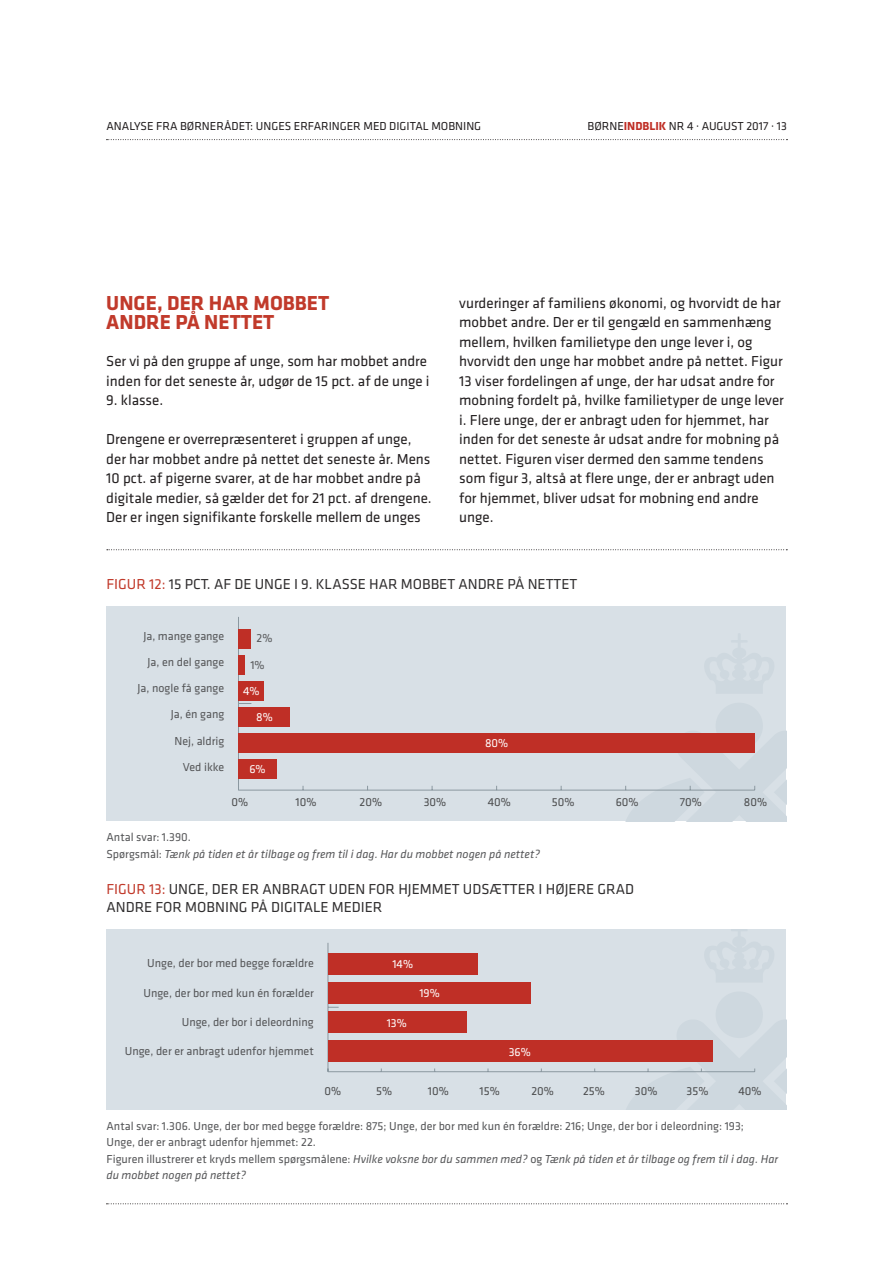
<style>
.page{position:relative;width:893px;height:1263px;background:#fff}
.page>*{position:absolute;margin:0;border:0;box-sizing:border-box;transform-origin:0 0}
.Større_mellemrubrik{font:700 21px "Klavika";color:#c13a2b}
.BR_Klavika_10_13{font:15px/19.5px "Klavika";color:#231f20}
.TABEL_RU{font:15px "Klavika";color:#312f30}
.TABEL_BR{font:12px/16.5px "Klavika";color:#555658}
.TABEL_BR-2{font:italic 12px/16.5px "Klavika";color:#555658}
.t1{font:12px "Klavika";color:#231f20}
.t2{font:12px "Klavika";color:#4b4c4d}
.TABEL_BR-3{font:12px "Klavika";color:#fff}
.s1{font-weight:700;color:#bf2f26}
.s2{color:#c13a2b}
.s3{font-style:normal}
.s4{font-style:italic}
</style>
<div class="page">
<svg style="left:106px;top:139px;width:681px;height:1px"></svg>
<svg style="left:106px;top:1203px;width:681px;height:1px"></svg>
<svg style="left:107px;top:549px;width:680px;height:1px"></svg>
<div style="left:106px;top:607px;width:680px;height:214px;background:#d8e0e6"></div>
<img style="left:607px;top:752px;width:149px;height:39px">
<div style="left:106px;top:929px;width:680px;height:181px;background:#d8e0e6"></div>
<img style="left:607px;top:1040px;width:149px;height:33px">
<hr style="left:238px;top:790px;width:517px;height:1px;background:#8b98a0">
<hr style="left:238px;top:617px;width:1px;height:173px;background:#8b98a0">
<svg style="left:239px;top:703px;width:12px;height:1px"></svg>
<div style="left:238px;top:759px;width:39px;height:19px;background:#bf2f26"></div>
<div style="left:238px;top:733px;width:517px;height:19px;background:#bf2f26"></div>
<div style="left:238px;top:707px;width:52px;height:19px;background:#bf2f26"></div>
<div style="left:238px;top:681px;width:26px;height:19px;background:#bf2f26"></div>
<div style="left:238px;top:655px;width:7px;height:19px;background:#bf2f26"></div>
<div style="left:238px;top:629px;width:13px;height:19px;background:#bf2f26"></div>
<hr style="left:328px;top:1071px;width:427px;height:1px;background:#8b98a0">
<hr style="left:328px;top:943px;width:1px;height:129px;background:#8b98a0">
<div style="left:328px;top:1040px;width:384px;height:22px;background:#bf2f26"></div>
<div style="left:328px;top:1011px;width:139px;height:22px;background:#bf2f26"></div>
<div style="left:328px;top:982px;width:203px;height:22px;background:#bf2f26"></div>
<div style="left:328px;top:953px;width:149px;height:22px;background:#bf2f26"></div>
<p class="t1" style="left:106px;top:119px;width:376px">ANALYSE FRA BØRNERÅDET: UNGES ERFARINGER MED DIGITAL MOBNING</p>
<p class="t1" style="left:587px;top:119px;width:201px">BØRNE<span class="s1">INDBLIK</span> NR 4 · AUGUST 2017 · 13</p>
<p class="Større_mellemrubrik" style="left:106px;top:291px;width:225px">UNGE, DER HAR MOBBET</p>
<p class="Større_mellemrubrik" style="left:106px;top:311px;width:170px">ANDRE PÅ NETTET</p>
<p class="BR_Klavika_10_13" style="left:106px;top:352px;width:325px">Ser vi på den gruppe af unge, som har mobbet andre inden for det seneste år, udgør de 15 pct. af de unge i</p>
<p class="BR_Klavika_10_13" style="left:106px;top:391px;width:58px">9. klasse.</p>
<p class="BR_Klavika_10_13" style="left:106px;top:430px;width:327px">Drengene er overrepræsenteret i gruppen af unge, der har mobbet andre på nettet det seneste år. Mens 10 pct. af pigerne svarer, at de har mobbet andre på digitale medier, så gælder det for 21 pct. af drengene.</p>
<p class="BR_Klavika_10_13" style="left:106px;top:508px;width:316px">Der er ingen signifikante forskelle mellem de unges</p>
<p class="BR_Klavika_10_13" style="left:459px;top:293px;width:326px">vurderinger af familiens økonomi, og hvorvidt de har mobbet andre. Der er til gengæld en sammenhæng mellem, hvilken familietype den unge lever i, og hvorvidt den unge har mobbet andre på nettet. Figur 13 viser fordelingen af unge, der har udsat andre for mobning fordelt på, hvilke familietyper de unge lever i. Flere unge, der er anbragt uden for hjemmet, har inden for det seneste år udsat andre for mobning på nettet. Figuren viser dermed den samme tendens som figur 3, altså at flere unge, der er anbragt uden for hjemmet, bliver udsat for mobning end andre unge.</p>
<p class="TABEL_RU" style="left:106px;top:576px;width:472px"><span class="s2">FIGUR 12:</span> 15 PCT. AF DE UNGE I 9. KLASSE HAR MOBBET ANDRE PÅ NETTET</p>
<p class="TABEL_BR" style="left:143px;top:628px;width:82px">Ja, mange gange</p>
<p class="TABEL_BR" style="left:148px;top:654px;width:78px">Ja, en del gange</p>
<p class="TABEL_BR" style="left:137px;top:680px;width:88px">Ja, nogle få gange</p>
<p class="TABEL_BR" style="left:171px;top:706px;width:55px">Ja, én gang</p>
<p class="TABEL_BR" style="left:174px;top:733px;width:51px">Nej, aldrig</p>
<p class="TABEL_BR" style="left:183px;top:759px;width:43px">Ved ikke</p>
<p class="TABEL_BR" style="left:257px;top:630px;width:17px">2%</p>
<p class="TABEL_BR" style="left:250px;top:656px;width:16px">1%</p>
<p class="TABEL_BR-3" style="left:243px;top:685px;width:18px">4%</p>
<p class="TABEL_BR-3" style="left:256px;top:710px;width:18px">8%</p>
<p class="TABEL_BR-3" style="left:249px;top:763px;width:18px">6%</p>
<p class="TABEL_BR-3" style="left:485px;top:736px;width:25px">80%</p>
<p class="t2" style="left:232px;top:796px;width:18px">0%</p>
<p class="t2" style="left:296px;top:796px;width:22px">10%</p>
<p class="t2" style="left:360px;top:796px;width:24px">20%</p>
<p class="t2" style="left:424px;top:796px;width:24px">30%</p>
<p class="t2" style="left:488px;top:796px;width:25px">40%</p>
<p class="t2" style="left:552px;top:796px;width:24px">50%</p>
<p class="t2" style="left:616px;top:796px;width:24px">60%</p>
<p class="t2" style="left:680px;top:796px;width:23px">70%</p>
<p class="t2" style="left:744px;top:796px;width:25px">80%</p>
<p class="TABEL_BR-2" style="left:106px;top:829px;width:435px"><span class="s3">Antal svar: 1.390.<br>Spørgsmål:</span> Tænk på tiden et år tilbage og frem til i dag. Har du mobbet nogen på nettet?</p>
<p class="TABEL_RU" style="left:106px;top:881px;width:529px"><span class="s2">FIGUR 13:</span> UNGE, DER ER ANBRAGT UDEN FOR HJEMMET UDSÆTTER I HØJERE GRAD</p>
<p class="TABEL_RU" style="left:106px;top:899px;width:277px">ANDRE FOR MOBNING PÅ DIGITALE MEDIER</p>
<p class="TABEL_BR" style="left:147px;top:955px;width:168px">Unge, der bor med begge forældre</p>
<p class="TABEL_BR" style="left:143px;top:984px;width:172px">Unge, der bor med kun én forælder</p>
<p class="TABEL_BR" style="left:182px;top:1014px;width:134px">Unge, der bor i deleordning</p>
<p class="TABEL_BR" style="left:125px;top:1043px;width:191px">Unge, der er anbragt udenfor hjemmet</p>
<p class="TABEL_BR-3" style="left:392px;top:957px;width:22px">14%</p>
<p class="TABEL_BR-3" style="left:387px;top:1016px;width:22px">13%</p>
<p class="TABEL_BR-3" style="left:419px;top:986px;width:22px">19%</p>
<p class="TABEL_BR-3" style="left:509px;top:1046px;width:24px">36%</p>
<p class="t2" style="left:324px;top:1084px;width:18px">0%</p>
<p class="t2" style="left:376px;top:1084px;width:18px">5%</p>
<p class="t2" style="left:428px;top:1084px;width:22px">10%</p>
<p class="t2" style="left:480px;top:1084px;width:22px">15%</p>
<p class="t2" style="left:531px;top:1084px;width:24px">20%</p>
<p class="t2" style="left:583px;top:1084px;width:23px">25%</p>
<p class="t2" style="left:635px;top:1084px;width:24px">30%</p>
<p class="t2" style="left:687px;top:1084px;width:23px">35%</p>
<p class="t2" style="left:738px;top:1084px;width:25px">40%</p>
<p class="TABEL_BR" style="left:106px;top:1118px;width:673px">Antal svar: 1.306. Unge, der bor med begge forældre: 875; Unge, der bor med kun én forældre: 216; Unge, der bor i deleordning: 193;<br>Unge, der er anbragt udenfor hjemmet: 22.<br>Figuren illustrerer et kryds mellem spørgsmålene: <span class="s4">Hvilke voksne bor du sammen med?</span> og <span class="s4">Tænk på tiden et år tilbage og frem til i dag. Har du mobbet nogen på nettet?</span></p>
</div>
